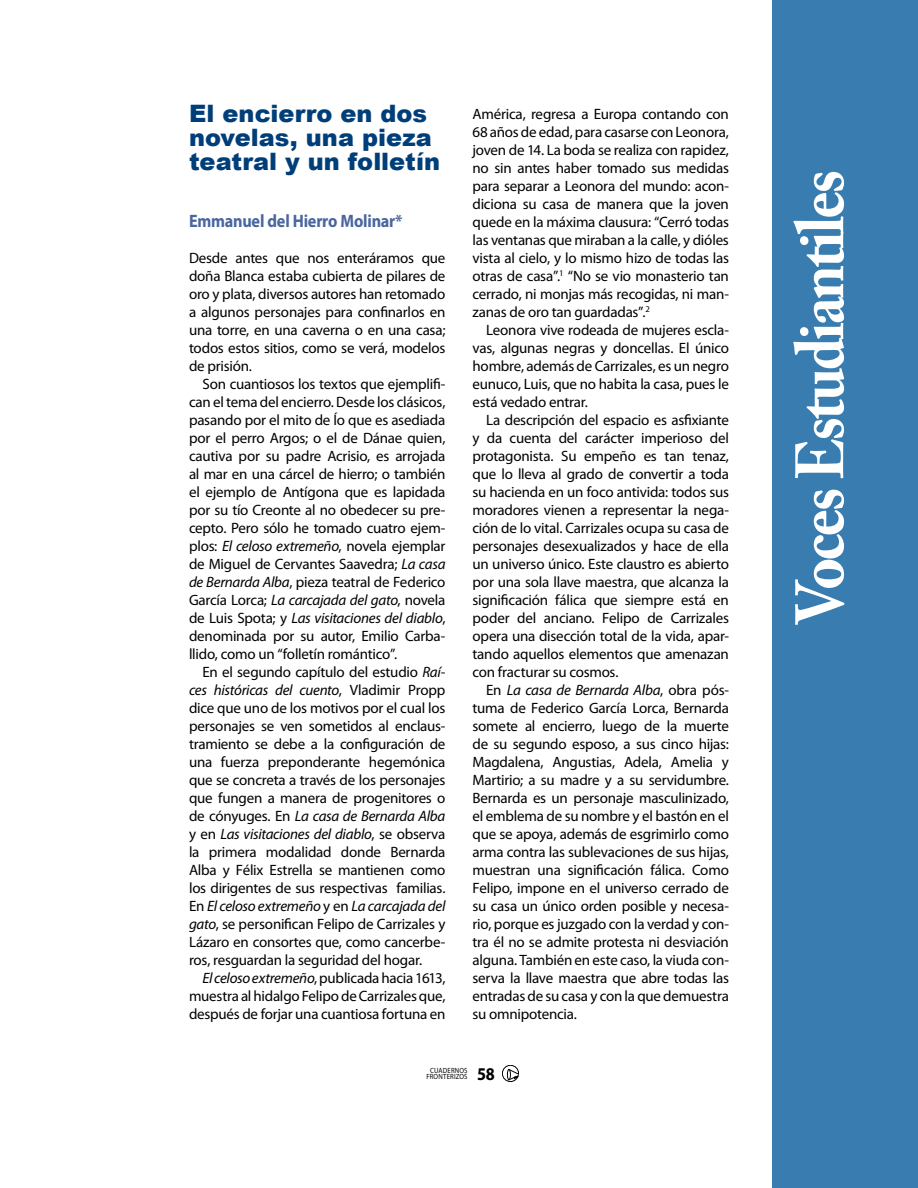
<style>
.page{position:relative;width:918px;height:1188px;background:#fff}
.page>*{position:absolute;margin:0;border:0;box-sizing:border-box;transform-origin:0 0}
.t1{font:700 67.5px "Adobe Caslon Pro";letter-spacing:-.04em;color:#fff;scale:.9 1}
.t2{font:900 24px/24px "Arial";color:#003e79}
.t3{font:700 18px "Myriad Pro";letter-spacing:-.015em;color:#4a669e;scale:.9 1}
.t4{font:700 18px "Myriad Pro";color:#000;scale:.9 1}
.t5{font:15px/18px "Myriad Pro";letter-spacing:-.015em;color:#000;text-align:justify}
.t6{font:7.5px/6px "Myriad Pro";letter-spacing:.02em;color:#000;text-align:center;scale:.9 1}
.s1{font-style:italic}
</style>
<div class="page">
<div style="left:772px;top:0;width:146px;height:1188px;background:#397db0"></div>
<svg style="left:502px;top:1065px;width:17px;height:17px"></svg>
<h2 class="t2" style="left:189px;top:101px;width:253px">El encierro en dos novelas, una pieza teatral y un folletín</h2>
<p class="t3" style="left:189px;top:209px;width:239px">Emmanuel del Hierro Molinar*</p>
<p class="t5" style="left:189px;top:249px;width:258px">Desde antes que nos enteráramos que doña Blanca estaba cubierta de pilares de oro y plata, diversos autores han retomado a algunos personajes para confinarlos en una torre, en una caverna o en una casa; todos estos sitios, como se verá, modelos de prisión.</p>
<p class="t5" style="left:189px;top:375px;width:258px;text-indent:14px">Son cuantiosos los textos que ejemplifi&shy;can el tema del encierro. Desde los clásicos, pasando por el mito de Ío que es asediada por el perro Argos; o el de Dánae quien, cautiva por su padre Acrisio, es arrojada al mar en una cárcel de hierro; o también el ejemplo de Antígona que es lapidada por su tío Creonte al no obedecer su pre&shy;cepto. Pero sólo he tomado cuatro ejem&shy;plos: <span class="s1">El celoso extremeño</span>, novela ejemplar de Miguel de Cervantes Saavedra; <span class="s1">La casa de Bernarda Alba</span>, pieza teatral de Federico García Lorca; <span class="s1">La carcajada del gato</span>, novela de Luis Spota; y <span class="s1">Las visitaciones del diablo</span>, denominada por su autor, Emilio Carba&shy;llido, como un “folletín romántico”.</p>
<p class="t5" style="left:189px;top:663px;width:258px;text-indent:14px">En el segundo capítulo del estudio <span class="s1">Raí&shy;ces históricas del cuento</span>, Vladimir Propp dice que uno de los motivos por el cual los personajes se ven sometidos al enclaus&shy;tramiento se debe a la configuración de una fuerza preponderante hegemónica que se concreta a través de los personajes que fungen a manera de progenitores o de cónyuges. En <span class="s1">La casa de Bernarda Alba </span>y en <span class="s1">Las visitaciones del diablo</span>, se observa la primera modalidad donde Bernarda Alba y Félix Estrella se mantienen como los dirigentes de sus respectivas familias.<br>En <span class="s1">El celoso extremeño</span> y en <span class="s1">La carcajada del gato</span>, se personifican Felipo de Carrizales y Lázaro en consortes que, como cancerbe&shy;ros, resguardan la seguridad del hogar.</p>
<p class="t5" style="left:189px;top:969px;width:258px;text-indent:14px"><span class="s1">El celoso extremeño</span>, publicada hacia 1613, muestra al hidalgo Felipo de Carrizales que, después de forjar una cuantiosa fortuna en</p>
<p class="t5" style="left:472px;top:105px;width:258px">América, regresa a Europa contando con 68 años de edad, para casarse con Leonora, joven de 14. La boda se realiza con rapidez, no sin antes haber tomado sus medidas para separar a Leonora del mundo: acon&shy;diciona su casa de manera que la joven quede en la máxima clausura: “Cerró todas las ventanas que miraban a la calle, y dióles vista al cielo, y lo mismo hizo de todas las otras de casa”.<sup>1</sup> “No se vio monasterio tan cerrado, ni monjas más recogidas, ni man&shy;zanas de oro tan guardadas”.<sup>2</sup></p>
<p class="t5" style="left:472px;top:321px;width:258px;text-indent:14px">Leonora vive rodeada de mujeres escla&shy;vas, algunas negras y doncellas. El único hombre, además de Carrizales, es un negro eunuco, Luis, que no habita la casa, pues le está vedado entrar.</p>
<p class="t5" style="left:472px;top:411px;width:258px;text-indent:14px">La descripción del espacio es asfixiante y da cuenta del carácter imperioso del protagonista. Su empeño es tan tenaz, que lo lleva al grado de convertir a toda su hacienda en un foco antivida: todos sus moradores vienen a representar la nega&shy;ción de lo vital. Carrizales ocupa su casa de personajes desexualizados y hace de ella un universo único. Este claustro es abierto por una sola llave maestra, que alcanza la significación fálica que siempre está en poder del anciano. Felipo de Carrizales opera una disección total de la vida, apar&shy;tando aquellos elementos que amenazan con fracturar su cosmos.</p>
<p class="t5" style="left:472px;top:681px;width:258px;text-indent:14px">En <span class="s1">La casa de Bernarda Alba</span>, obra pós&shy;tuma de Federico García Lorca, Bernarda somete al encierro, luego de la muerte de su segundo esposo, a sus cinco hijas:<br>Magdalena, Angustias, Adela, Amelia y Martirio; a su madre y a su servidumbre.<br>Bernarda es un personaje masculinizado, el emblema de su nombre y el bastón en el que se apoya, además de esgrimirlo como arma contra las sublevaciones de sus hijas, muestran una significación fálica. Como Felipo, impone en el universo cerrado de su casa un único orden posible y necesa&shy;rio, porque es juzgado con la verdad y con&shy;tra él no se admite protesta ni desviación alguna. También en este caso, la viuda con&shy;serva la llave maestra que abre todas las entradas de su casa y con la que demuestra su omnipotencia.</p>
<p class="t6" style="left:426px;top:1067px;width:47px">CUADERNOS<br>FronterIZOS</p>
<p class="t4" style="left:477px;top:1062px;width:21px">58</p>
<h1 class="t1" style="left:780px;top:624px;width:506px;rotate:-90deg">Voces Estudiantiles</h1>
</div>
